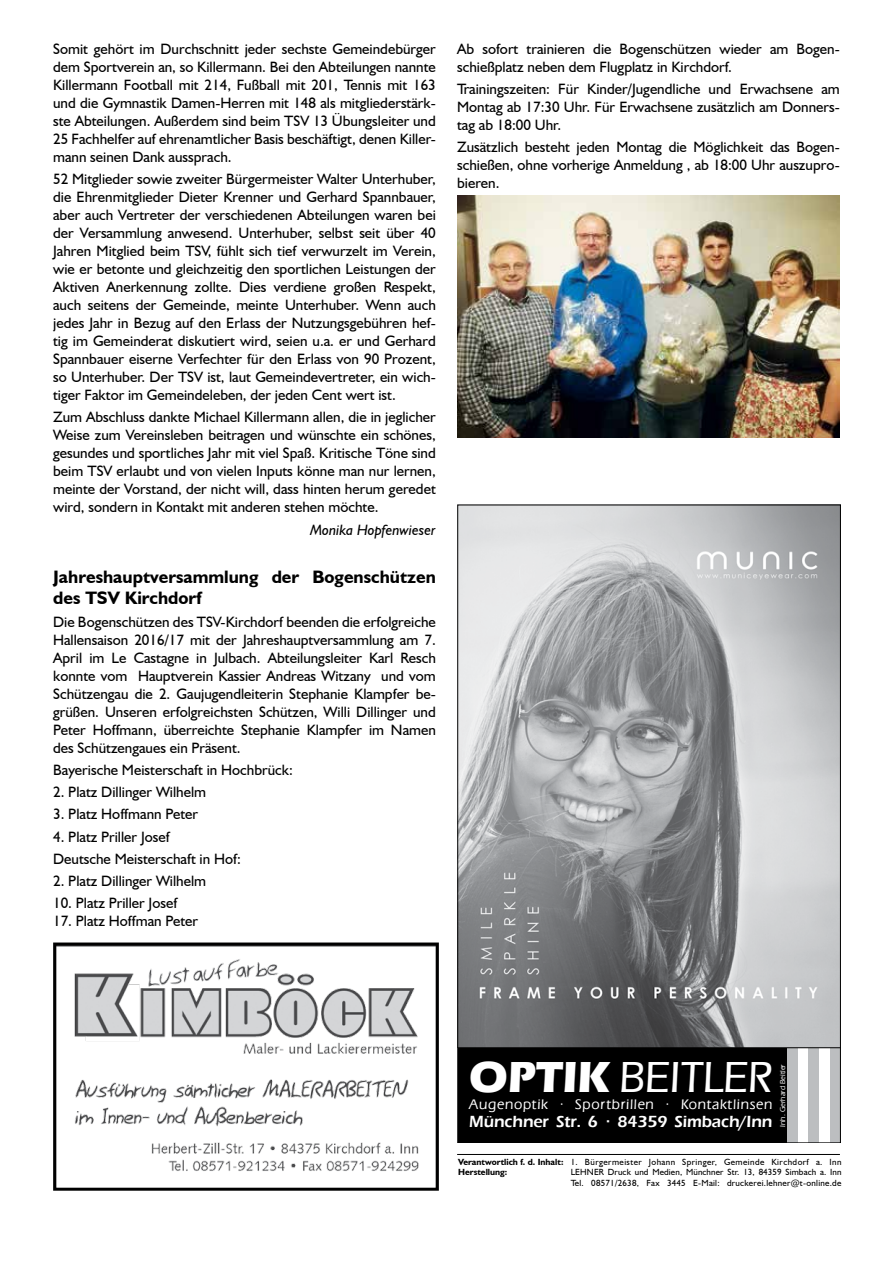
<style>
.page{position:relative;width:893px;height:1263px;background:#fff}
.page>*{position:absolute;margin:0;border:0;box-sizing:border-box;transform-origin:0 0}
.t1{font:500 45.75px "Eras IT Cby BT";color:#fff}
.t2{font:700 18px/21.6px "Humanist 521 BT";color:#000}
.t3{font:600 16.65px "Eras ITC";letter-spacing:-.01em;color:#fff}
.t4{font:15px/18px "Humanist 521 BT";color:#000;text-align:justify}
.t5{font:italic 15px "Humanist 521 BT";color:#000}
.t6{font:500 14.55px "Eras IT Cby BT";letter-spacing:.05em;color:#fff}
.t7{font:8.85px/10.5px "Humanist 521 BT";letter-spacing:.03em;color:#000}
.t8{font:500 7.5px "Eras IT Cby BT";color:#fff}
.s1{font-weight:700}
.s2{font-family:"Univers";font-weight:700}
</style>
<div class="page">
<hr style="left:457px;top:1154px;width:383px;height:1px;background:#000">
<img style="left:457px;top:196px;width:383px;height:242px">
<div style="left:458px;top:1043px;width:329px;height:100px;background:#000"></div>
<img style="left:460px;top:507px;width:378px;height:540px">
<div style="left:787px;top:1048px;width:11px;height:95px;background:#bcbec0"></div>
<div style="left:808px;top:1048px;width:11px;height:95px;background:#bcbec0"></div>
<div style="left:830px;top:1048px;width:10px;height:95px;background:#bcbec0"></div>
<hr style="left:458px;top:1047px;width:382px;height:1px;background:#000">
<img style="left:57px;top:946px;width:378px;height:225px">
<div style="left:53px;top:942px;width:386px;height:249px;border:3px solid #000"></div>
<p class="t4" style="left:53px;top:40px;width:384px">Somit gehört im Durchschnitt jeder sechste Gemeindebürger dem Sportverein an, so Killermann. Bei den Abteilungen nannte Killermann Football mit 214, Fußball mit 201, Tennis mit 163 und die Gymnastik Damen-Herren mit 148 als mitgliederstärk&shy;ste Abteilungen. Außerdem sind beim TSV 13 Übungsleiter und 25 Fachhelfer auf ehrenamtlicher Basis beschäftigt, denen Killer&shy;mann seinen Dank aussprach.</p>
<p class="t4" style="left:53px;top:170px;width:384px">52 Mitglieder sowie zweiter Bürgermeister Walter Unterhuber, die Ehrenmitglieder Dieter Krenner und Gerhard Spannbauer, aber auch Vertreter der verschiedenen Abteilungen waren bei der Versammlung anwesend. Unterhuber, selbst seit über 40<br>Jahren Mitglied beim TSV, fühlt sich tief verwurzelt im Verein, wie er betonte und gleichzeitig den sportlichen Leistungen der Aktiven Anerkennung zollte. Dies verdiene großen Respekt, auch seitens der Gemeinde, meinte Unterhuber. Wenn auch jedes Jahr in Bezug auf den Erlass der Nutzungsgebühren hef&shy;tig im Gemeinderat diskutiert wird, seien u.a. er und Gerhard Spannbauer eiserne Verfechter für den Erlass von 90 Prozent, so Unterhuber. Der TSV ist, laut Gemeindevertreter, ein wich&shy;tiger Faktor im Gemeindeleben, der jeden Cent wert ist.</p>
<p class="t4" style="left:53px;top:408px;width:384px">Zum Abschluss dankte Michael Killermann allen, die in jeglicher Weise zum Vereinsleben beitragen und wünschte ein schönes, gesundes und sportliches Jahr mit viel Spaß. Kritische Töne sind beim TSV erlaubt und von vielen Inputs könne man nur lernen, meinte der Vorstand, der nicht will, dass hinten herum geredet wird, sondern in Kontakt mit anderen stehen möchte.</p>
<p class="t5" style="left:310px;top:520px;width:127px">Monika Hopfenwieser</p>
<p class="t2" style="left:53px;top:565px;width:384px">Jahreshauptversammlung der Bogenschützen des TSV Kirchdorf</p>
<p class="t4" style="left:53px;top:612px;width:384px">Die Bogenschützen des TSV-Kirchdorf beenden die erfolgreiche Hallensaison 2016/17 mit der Jahreshauptversammlung am 7.<br>April im Le Castagne in Julbach. Abteilungsleiter Karl Resch konnte vom Hauptverein Kassier Andreas Witzany und vom Schützengau die 2. Gaujugendleiterin Stephanie Klampfer be&shy;grüßen. Unseren erfolgreichsten Schützen, Willi Dillinger und Peter Hoffmann, überreichte Stephanie Klampfer im Namen des Schützengaues ein Präsent.</p>
<p class="t4" style="left:53px;top:760px;width:241px">Bayerische Meisterschaft in Hochbrück:</p>
<p class="t4" style="left:53px;top:783px;width:155px">2. Platz Dillinger Wilhelm</p>
<p class="t4" style="left:53px;top:805px;width:146px">3. Platz Hoffmann Peter</p>
<p class="t4" style="left:53px;top:825px;width:189px;line-height:22.2px">4. Platz Priller Josef<br>Deutsche Meisterschaft in Hof:</p>
<p class="t4" style="left:53px;top:872px;width:155px">2. Platz Dillinger Wilhelm</p>
<p class="t4" style="left:53px;top:894px;width:126px">10. Platz Priller Josef</p>
<p class="t4" style="left:53px;top:912px;width:147px">17. Platz Hoffman Peter</p>
<p class="t4" style="left:457px;top:39px;width:384px">Ab sofort trainieren die Bogenschützen wieder am Bogen&shy;schießplatz neben dem Flugplatz in Kirchdorf.</p>
<p class="t4" style="left:457px;top:80px;width:384px">Trainingszeiten: Für Kinder/Jugendliche und Erwachsene am Montag ab 17:30 Uhr. Für Erwachsene zusätzlich am Donners&shy;tag ab 18:00 Uhr.</p>
<p class="t4" style="left:457px;top:138px;width:384px">Zusätzlich besteht jeden Montag die Möglichkeit das Bogen&shy;schießen, ohne vorherige Anmeldung , ab 18:00 Uhr auszupro&shy;bieren.</p>
<h1 class="t1" style="left:469px;top:1049px;width:305px"><span class="s1">OPTIK</span> BEITLER</h1>
<p class="t6" style="left:469px;top:1096px;width:305px">Augenoptik ∙ Sportbrillen ∙ Kontaktlinsen</p>
<p class="t3" style="left:469px;top:1112px;width:305px">Münchner Str. 6 <span class="s2">·</span> 84359 Simbach/Inn</p>
<p class="t8" style="left:778px;top:1126px;width:64px;rotate:-90deg">Inh. Gerhard Beitler</p>
<p class="t7" style="left:458px;top:1156px;width:385px"><span class="s1">Verantwortlich f. d. Inhalt:</span> 1. Bürgermeister Johann Springer, Gemeinde Kirchdorf a. Inn<br><span class="s1">Herstellung:</span></p>
<p class="t7" style="left:571px;top:1166px;width:272px">LEHNER Druck und Medien, Münchner Str. 13, 84359 Simbach a. Inn<br>Tel. 08571/2638, Fax 3445 E-Mail: druckerei.lehner@t-online.de</p>
</div>
